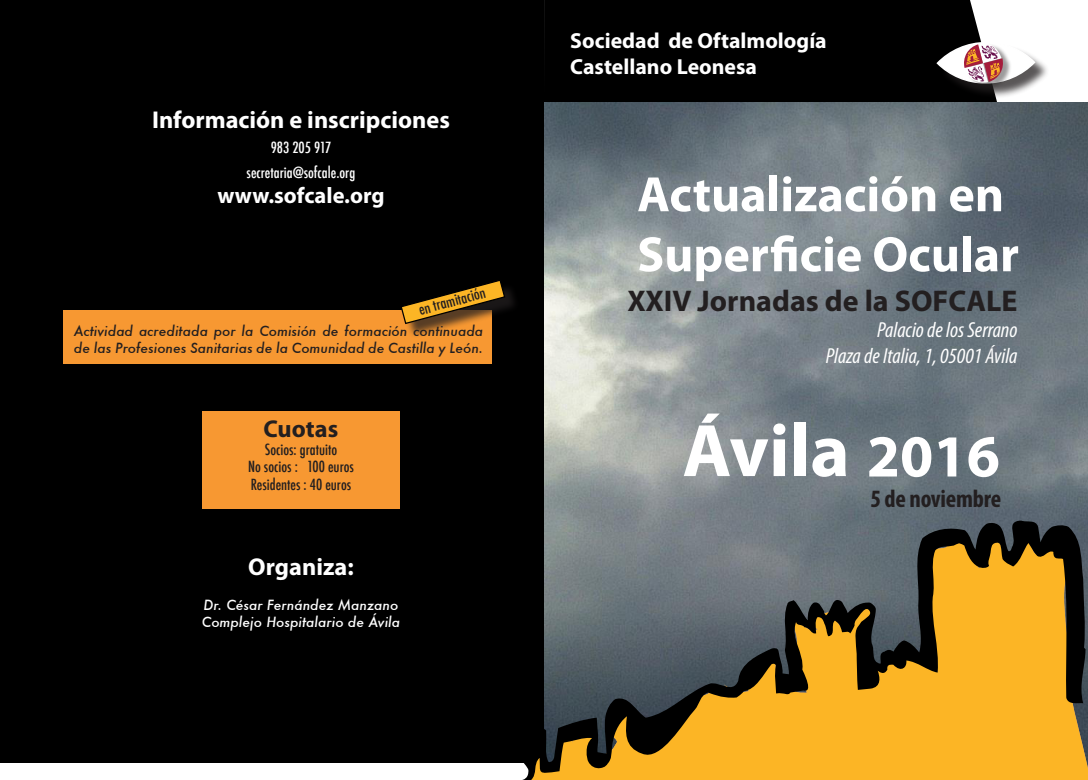
<style>
.page{position:relative;width:1088px;height:780px;background:#fff}
.page>*{position:absolute;margin:0;border:0;box-sizing:border-box;transform-origin:0 0}
.t1{font:700 75px "Myriad Pro";color:#fff}
.t2{font:700 60px "Myriad Pro";color:#fff}
.t3{font:700 50px/60px "Myriad Pro";color:#fff}
.t4{font:700 30px "Myriad Pro";color:#231f20}
.t5{font:700 condensed 25px "Myriad Pro";letter-spacing:-.01em;color:#231f20}
.Encabezado_3{font:700 24.38px "Myriad Pro";color:#fff}
.Encabezado_3-2{font:700 24.38px "Myriad Pro";color:#231f20}
.Encabezado_3-3{font:700 22.5px "Myriad Pro";color:#fff}
.t6{font:italic condensed 21.75px "Myriad Pro";color:#fff}
.t7{font:700 21.75px "Myriad Pro";color:#fff}
.Encabezado_3-4{font:500 condensed 15px "Futura";color:#231f20}
.Encabezado_3-5{font:500 condensed 15px "Futura";color:#fff}
.Encabezado_3-6{font:italic 500 13.75px/17.5px "Futura";color:#231f20}
.Encabezado_3-7{font:italic 500 13.75px "Futura";color:#fff}
</style>
<div class="page">
<img style="left:544px;top:102px;width:544px;height:426px">
<div style="left:544px;top:0;width:453px;height:102px;background:#000"></div>
<div style="left:938px;top:44px;width:111px;height:55px;background:#231f20;opacity:.75"></div>
<svg style="left:937px;top:43px;width:97px;height:40px"></svg>
<div style="left:965px;top:43px;width:47px;height:47px;background:#231f20;opacity:.45"></div>
<svg style="left:963px;top:43px;width:40px;height:40px"></svg>
<div style="left:0;top:0;width:544px;height:762px;background:#000"></div>
<div style="left:63px;top:310px;width:428px;height:54px;background:#f79832"></div>
<div style="left:202px;top:411px;width:197px;height:97px;background:#f79832"></div>
<div style="left:402px;top:281px;width:117px;height:57px;background:#231f20;opacity:.75"></div>
<svg style="left:401px;top:281px;width:105px;height:44px"></svg>
<svg style="left:503px;top:519px;width:583px;height:261px;background:#8f763e"></svg>
<p class="Encabezado_3" style="left:152px;top:103px;width:299px">Información e inscripciones</p>
<p class="Encabezado_3-5" style="left:271px;top:137px;width:62px">983 205 917</p>
<p class="Encabezado_3-5" style="left:247px;top:162px;width:110px">secretaria@sofcale.org</p>
<p class="Encabezado_3-3" style="left:217px;top:180px;width:169px">www.sofcale.org</p>
<p class="Encabezado_3-4" style="left:416px;top:300px;width:70px;rotate:-15deg">en tramitación</p>
<p class="Encabezado_3-6" style="left:74px;top:321px;width:411px">Actividad acreditada por la Comisión de formación continuada de las Profesiones Sanitarias de la Comunidad de Castilla y León.</p>
<p class="Encabezado_3-2" style="left:264px;top:413px;width:76px">Cuotas</p>
<p class="Encabezado_3-4" style="left:265px;top:439px;width:74px">Socios: gratuito</p>
<p class="Encabezado_3-4" style="left:248px;top:457px;width:107px">No socios : 100 euros</p>
<p class="Encabezado_3-4" style="left:251px;top:474px;width:102px">Residentes : 40 euros</p>
<p class="Encabezado_3" style="left:248px;top:550px;width:107px">Organiza:</p>
<p class="Encabezado_3-7" style="left:204px;top:595px;width:196px">Dr. César Fernández Manzano</p>
<p class="Encabezado_3-7" style="left:202px;top:612px;width:200px">Complejo Hospitalario de Ávila</p>
<p class="t7" style="left:570px;top:27px;width:258px">Sociedad de Oftalmología</p>
<p class="t7" style="left:570px;top:53px;width:188px">Castellano Leonesa</p>
<p class="t3" style="left:637px;top:163px;width:383px">Actualización en<br>Superficie Ocular</p>
<p class="t4" style="left:627px;top:281px;width:392px">XXIV Jornadas de la SOFCALE</p>
<p class="t6" style="left:877px;top:317px;width:142px">Palacio de los Serrano</p>
<p class="t6" style="left:826px;top:343px;width:193px">Plaza de Italia, 1, 05001 Ávila</p>
<p class="t1" style="left:682px;top:402px;width:169px">Ávila</p>
<p class="t2" style="left:867px;top:417px;width:135px">2016</p>
<p class="t5" style="left:870px;top:482px;width:132px">5 de noviembre</p>
</div>
